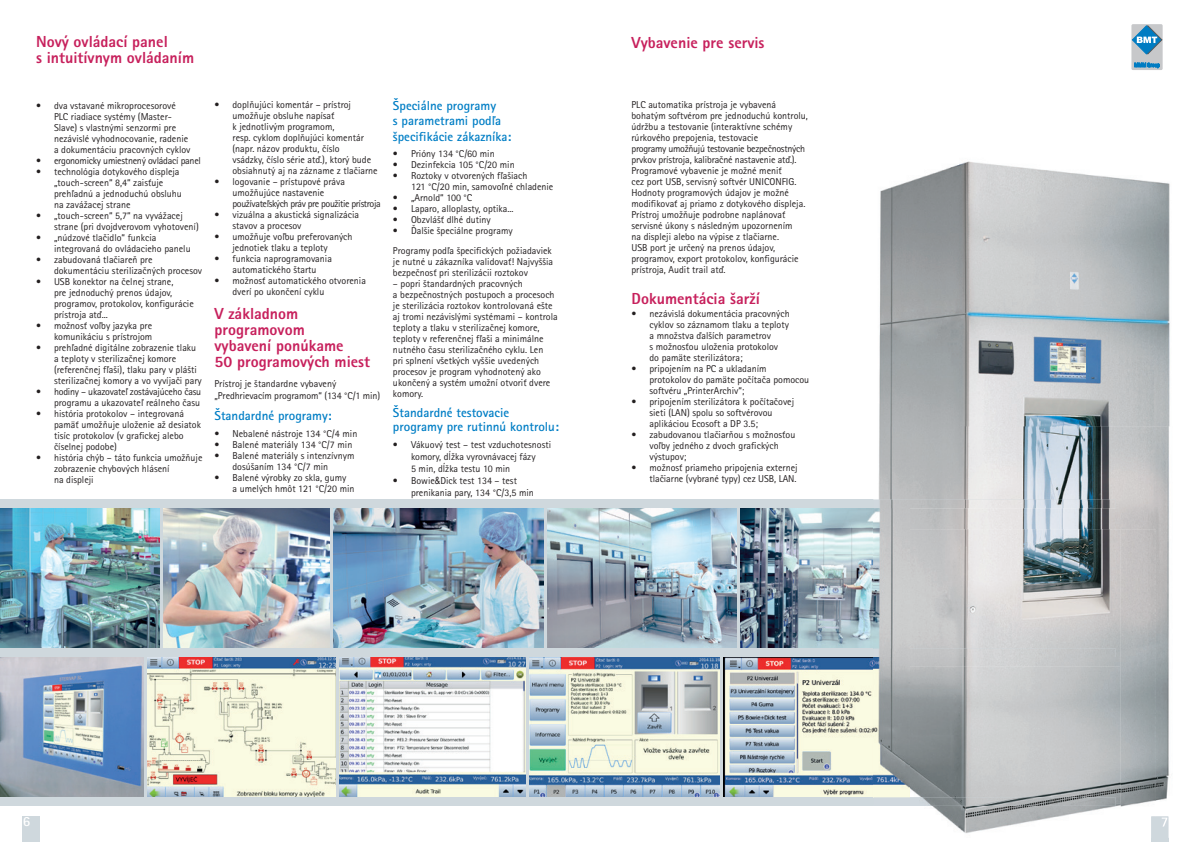
<style>
.page{position:relative;width:1191px;height:842px;background:#fff}
.page>*{position:absolute;margin:0;border:0;box-sizing:border-box;transform-origin:0 0}
.t1{font:800 16px/16px "Rotis Sans Serif Std";color:#c7205c}
.t2{font:700 14px "Rotis Sans Serif Std";color:#fff}
.t3{font:700 13px/15.6px "Rotis Sans Serif Std";color:#007ec5}
.t4{font:10px/11px "Rotis Sans Serif Std";color:#231f20}
.t5{font:10px/11px "Rotis Sans Serif Std";letter-spacing:-.025em;color:#231f20;text-align:right}
.s1{font-family:"Arial Narrow"}
</style>
<div class="page">
<div style="left:23px;top:816px;width:17px;height:26px;background:#cfd8dd"></div>
<div style="left:1151px;top:816px;width:17px;height:26px;background:#cfd8dd"></div>
<div style="left:1131px;top:24px;width:31px;height:46px;background:#c7c8ca;border-radius:2px"></div>
<svg style="left:1134px;top:62px;width:25px;height:6px"></svg>
<svg style="left:1132px;top:26px;width:30px;height:28px"></svg>
<img style="left:546px;top:508px;width:191px;height:140px">
<img style="left:0;top:657px;width:336px;height:140px">
<img style="left:739px;top:508px;width:170px;height:140px">
<img style="left:163px;top:508px;width:381px;height:140px">
<img style="left:528px;top:657px;width:191px;height:140px">
<img style="left:0;top:508px;width:161px;height:140px">
<img style="left:338px;top:657px;width:188px;height:140px">
<img style="left:722px;top:657px;width:187px;height:140px">
<div style="left:0;top:500px;width:1115px;height:8px;background:#cfd8dd"></div>
<div style="left:0;top:648px;width:1115px;height:9px;background:#cfd8dd"></div>
<div style="left:0;top:797px;width:1115px;height:9px;background:#cfd8dd"></div>
<hr style="left:544px;top:505px;width:2px;height:145px;background:#cfd8dd">
<hr style="left:336px;top:653px;width:2px;height:145px;background:#cfd8dd">
<hr style="left:161px;top:508px;width:2px;height:145px;background:#cfd8dd">
<hr style="left:526px;top:653px;width:2px;height:145px;background:#cfd8dd">
<hr style="left:331px;top:508px;width:2px;height:145px;background:#cfd8dd">
<hr style="left:720px;top:653px;width:2px;height:145px;background:#cfd8dd">
<hr style="left:737px;top:506px;width:2px;height:145px;background:#cfd8dd">
<hr style="left:145px;top:653px;width:2px;height:145px;background:#cfd8dd">
<img style="left:879px;top:161px;width:205px;height:265px">
<img style="left:1084px;top:174px;width:86px;height:252px">
<img style="left:873px;top:426px;width:282px;height:104px">
<img style="left:1155px;top:426px;width:15px;height:412px">
<img style="left:909px;top:529px;width:211px;height:274px">
<img style="left:1120px;top:529px;width:36px;height:287px">
<img style="left:932px;top:803px;width:188px;height:30px">
<img style="left:1151px;top:816px;width:17px;height:22px">
<svg style="left:1161px;top:818px;width:6px;height:8px"></svg>
<img style="left:873px;top:500px;width:242px;height:8px">
<img style="left:873px;top:648px;width:242px;height:9px">
<img style="left:873px;top:797px;width:242px;height:9px">
<h1 class="t1" style="left:36px;top:33px;width:160px">Nový ovládací panel<br>s intuitívnym ovládaním</h1>
<p class="t4" style="left:54px;top:100px;width:138px;text-indent:-18px">• dva vstavané mikroprocesorové PLC riadiace systémy (Master-Slave) s vlastnými senzormi pre nezávislé vyhodnocovanie, radenie a dokumentáciu pracovných cyklov</p>
<p class="t5" style="left:36px;top:155px;width:166px">• ergonomicky umiestnený ovládací panel</p>
<p class="t4" style="left:54px;top:166px;width:129px;text-indent:-18px">• technológia dotykového displeja „touch-screen“ 8,4“ zaisťuje prehľadnú a jednoduchú obsluhu na zavážacej strane</p>
<p class="t4" style="left:54px;top:210px;width:146px;text-indent:-18px">• „touch-screen“ 5,7“ na vyvážacej strane (pri dvojdverovom vyhotovení)</p>
<p class="t4" style="left:54px;top:232px;width:138px;text-indent:-18px">• „núdzové tlačidlo“ funkcia integrovaná do ovládacieho panelu</p>
<p class="t4" style="left:54px;top:254px;width:150px;text-indent:-18px">• zabudovaná tlačiareň pre dokumentáciu sterilizačných procesov</p>
<p class="t4" style="left:54px;top:276px;width:141px;text-indent:-18px">• USB konektor na čelnej strane,<br>pre jednoduchý prenos údajov, programov, protokolov, konfigurácie prístroja atď...</p>
<p class="t4" style="left:36px;top:320px;width:118px;text-align:right">• možnosť voľby jazyka pre komunikáciu s prístrojom</p>
<p class="t4" style="left:54px;top:342px;width:149px;text-indent:-18px">• prehľadné digitálne zobrazenie tlaku a teploty v sterilizačnej komore (referenčnej fľaši), tlaku pary v plášti sterilizačnej komory a vo vyvíjači pary</p>
<p class="t5" style="left:36px;top:386px;width:167px">• hodiny – ukazovateľ zostávajúceho času programu a ukazovateľ reálneho času</p>
<p class="t4" style="left:54px;top:408px;width:148px;text-indent:-18px">• história protokolov – integrovaná pamäť umožňuje uloženie až desiatok tisíc protokolov (v grafickej alebo číselnej podobe)</p>
<p class="t4" style="left:54px;top:452px;width:150px;text-indent:-18px">• história chýb – táto funkcia umožňuje zobrazenie chybových hlásení<br>na displeji</p>
<p class="t4" style="left:232px;top:99px;width:147px;text-indent:-18px">• doplňujúci komentár – prístroj umožňuje obsluhe napísať<br>k jednotlivým programom,<br>resp. cyklom doplňujúci komentár (napr. názov produktu, číslo<br>vsádzky, číslo série atď.), ktorý bude obsiahnutý aj na zázname z tlačiarne</p>
<p class="t4" style="left:232px;top:176px;width:150px;text-indent:-18px">• logovanie – prístupové práva umožňujúce nastavenie používateľských práv pre použitie prístroja</p>
<p class="t4" style="left:232px;top:209px;width:128px;text-indent:-18px">• vizuálna a akustická signalizácia stavov a procesov</p>
<p class="t4" style="left:232px;top:231px;width:121px;text-indent:-18px">• umožňuje voľbu preferovaných jednotiek tlaku a teploty</p>
<p class="t4" style="left:214px;top:253px;width:119px;text-align:center">• funkcia naprogramovania automatického štartu</p>
<p class="t4" style="left:232px;top:275px;width:135px;text-indent:-18px">• možnosť automatického otvorenia dverí po ukončení cyklu</p>
<h1 class="t1" style="left:214px;top:305px;width:157px">V základnom programovom<br>vybavení ponúkame<br>50 programových miest</h1>
<p class="t4" style="left:214px;top:377px;width:167px;line-height:12px">Prístroj je štandardne vybavený „Predhrievacím programom“ (134 °C/1 min)</p>
<h3 class="t3" style="left:214px;top:407px;width:119px">Štandardné programy:</h3>
<p class="t4" style="left:214px;top:428px;width:144px">• Nebalené nástroje 134 °C/4 min</p>
<p class="t4" style="left:214px;top:439px;width:139px">• Balené materiály 134 °C/7 min</p>
<p class="t4" style="left:232px;top:450px;width:124px;text-indent:-18px">• Balené materiály s intenzívnym dosúšaním 134 °C/7 min</p>
<p class="t4" style="left:232px;top:472px;width:124px;text-indent:-18px">• Balené výrobky zo skla, gumy<br>a umelých hmôt 121 °C/20 min</p>
<h3 class="t3" style="left:393px;top:97px;width:120px">Špeciálne programy<br>s parametrami podľa špecifikácie zákazníka:</h3>
<p class="t4" style="left:393px;top:149px;width:103px">• Prióny 134 °C/60 min</p>
<p class="t4" style="left:393px;top:160px;width:123px">• Dezinfekcia 105 °C/20 min</p>
<p class="t4" style="left:411px;top:171px;width:144px;text-indent:-18px">• Roztoky v otvorených fľašiach<br>121 °C/20 min, samovoľné chladenie</p>
<p class="t4" style="left:393px;top:193px;width:81px">• „Arnold“ 100 °C</p>
<p class="t4" style="left:393px;top:204px;width:122px">• Laparo, alloplasty, optika...</p>
<p class="t4" style="left:393px;top:215px;width:99px">• Obzvlášť dlhé dutiny</p>
<p class="t4" style="left:393px;top:221px;width:160px;line-height:19.5px">• Ďalšie špeciálne programy<br>Programy podľa špecifických požiadaviek</p>
<p class="t4" style="left:393px;top:256px;width:162px">je nutné u zákazníka validovať! Najvyššia bezpečnosť pri sterilizácii roztokov</p>
<p class="t4" style="left:393px;top:278px;width:166px">– popri štandardných pracovných<br>a bezpečnostných postupoch a procesoch je sterilizácia roztokov kontrolovaná ešte aj tromi nezávislými systémami – kontrola teploty a tlaku v sterilizačnej komore, teploty v referenčnej fľaši a minimálne nutného času sterilizačného cyklu. Len<br>pri splnení všetkých vyššie uvedených procesov je program vyhodnotený ako ukončený a systém umožní otvoriť dvere komory.</p>
<h3 class="t3" style="left:393px;top:405px;width:167px;line-height:14px">Štandardné testovacie programy pre rutinnú kontrolu:</h3>
<p class="t4" style="left:411px;top:439px;width:142px;line-height:12px;text-indent:-18px">• Vákuový test – test vzduchotesnosti komory, dĺžka vyrovnávacej fázy<br>5 min, dĺžka testu 10 min</p>
<p class="t4" style="left:411px;top:475px;width:124px;line-height:12px;text-indent:-18px">• Bowie<span class="s1">&amp;</span>Dick test 134 – test prenikania pary, 134 °C/3,5 min</p>
<h1 class="t1" style="left:631px;top:34px;width:134px">Vybavenie pre servis</h1>
<p class="t4" style="left:631px;top:99px;width:178px">PLC automatika prístroja je vybavená bohatým softvérom pre jednoduchú kontrolu, údržbu a testovanie (interaktívne schémy rúrkového prepojenia, testovacie<br>programy umožňujú testovanie bezpečnostných prvkov prístroja, kalibračné nastavenie atď.).<br>Programové vybavenie je možné meniť<br>cez port USB, servisný softvér UNICONFIG.<br>Hodnoty programových údajov je možné modifikovať aj priamo z dotykového displeja.<br>Prístroj umožňuje podrobne naplánovať servisné úkony s následným upozornením<br>na displeji alebo na výpise z tlačiarne.<br>USB port je určený na prenos údajov, programov, export protokolov, konfigurácie prístroja, Audit trail atď.</p>
<h1 class="t1" style="left:631px;top:290px;width:130px">Dokumentácia šarží</h1>
<p class="t4" style="left:649px;top:308px;width:142px;text-indent:-18px">• nezávislá dokumentácia pracovných cyklov so záznamom tlaku a teploty a množstva ďalších parametrov<br>s možnosťou uloženia protokolov do pamäte sterilizátora;</p>
<p class="t4" style="left:649px;top:363px;width:161px;text-indent:-18px">• pripojením na PC a ukladaním protokolov do pamäte počítača pomocou softvéru „PrinterArchiv“;</p>
<p class="t4" style="left:649px;top:396px;width:146px;text-indent:-18px">• pripojením sterilizátora k počítačovej sieti (LAN) spolu so softvérovou aplikáciou Ecosoft a DP 3.5;</p>
<p class="t4" style="left:649px;top:429px;width:147px;text-indent:-18px">• zabudovanou tlačiarňou s možnosťou voľby jedného z dvoch grafických výstupov;</p>
<p class="t4" style="left:631px;top:462px;width:168px;text-align:right">• možnosť priameho pripojenia externej tlačiarne (vybrané typy) cez USB, LAN.</p>
<h2 class="t2" style="left:23px;top:813px;width:9px">6</h2>
</div>
